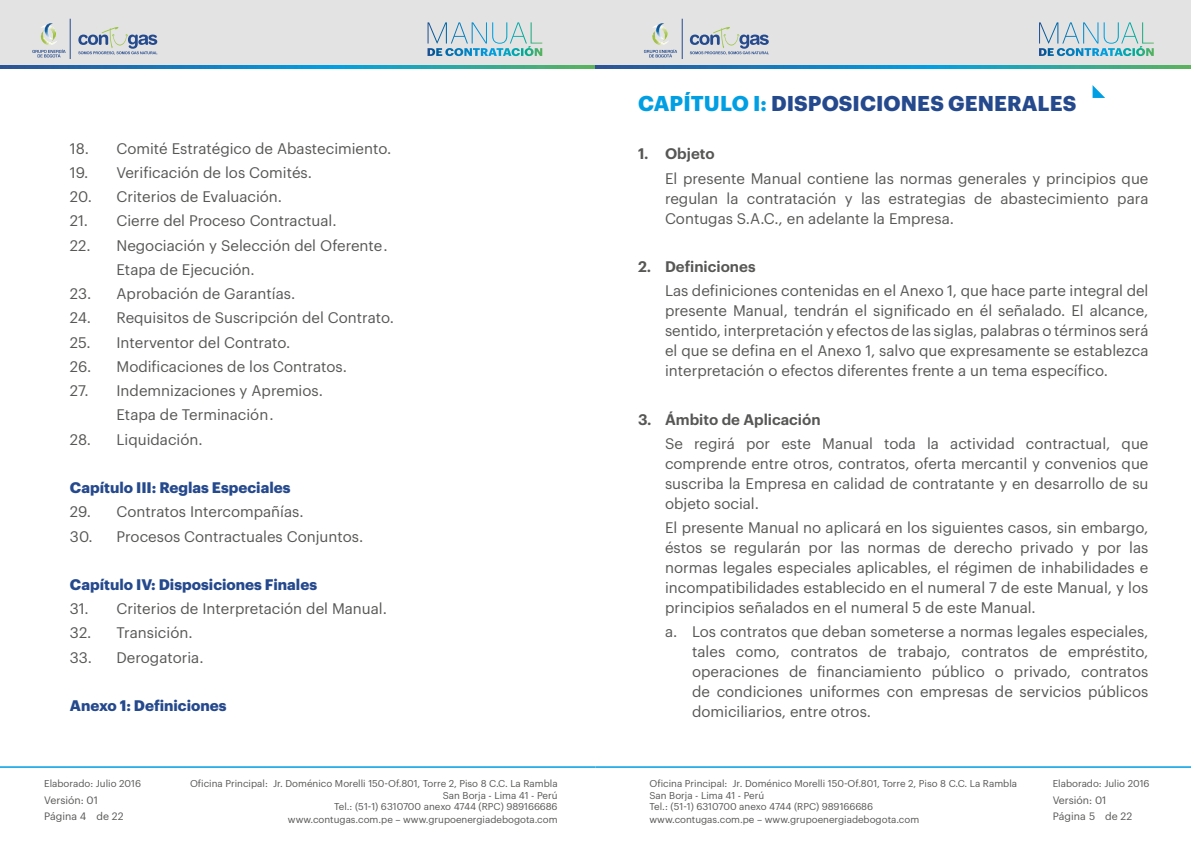
<style>
.page{position:relative;width:1191px;height:851px;background:#fff}
.page>*{position:absolute;margin:0;border:0;box-sizing:border-box;transform-origin:0 0}
.t1{font:700 21px "Graphik";letter-spacing:.005em;color:#25498d}
.t2{font:15px/20px "Graphik";color:#575756;text-align:justify}
.t3{font:700 15px "Graphik";color:#25498d}
.t4{font:600 15px "Graphik";color:#575756}
.t5{font:10.5px/16.5px "Graphik";color:#575756}
.t6{font:9.75px/12px "Graphik";color:#575756;text-align:right}
.s1{color:#009fe3}
</style>
<div class="page">
<div style="left:0;top:0;width:595px;height:65px;background:#e3e3e3"></div>
<div style="left:595px;top:0;width:596px;height:65px;background:#e3e3e3"></div>
<img style="left:0;top:65px;width:1191px;height:3px">
<svg style="left:427px;top:22px;width:115px;height:34px"></svg>
<svg style="left:1039px;top:22px;width:114px;height:34px"></svg>
<svg style="left:78px;top:27px;width:79px;height:28px"></svg>
<svg style="left:690px;top:27px;width:79px;height:28px"></svg>
<hr style="left:70px;top:19px;width:1px;height:40px;background:#25498d">
<hr style="left:682px;top:19px;width:1px;height:40px;background:#25498d">
<svg style="left:32px;top:49px;width:34px;height:8px"></svg>
<img style="left:41px;top:31px;width:4px;height:12px">
<svg style="left:41px;top:23px;width:10px;height:8px"></svg>
<svg style="left:644px;top:49px;width:33px;height:8px"></svg>
<img style="left:652px;top:31px;width:5px;height:12px">
<svg style="left:653px;top:23px;width:10px;height:8px"></svg>
<hr style="left:0;top:766px;width:595px;height:1px;background:#009fe3">
<hr style="left:595px;top:766px;width:596px;height:1px;background:#009fe3">
<svg style="left:1092px;top:85px;width:13px;height:13px"></svg>
<p class="t2" style="left:70px;top:137px;width:323px">18. Comité Estratégico de Abastecimiento.</p>
<p class="t2" style="left:70px;top:161px;width:244px">19. Verificación de los Comités.</p>
<p class="t2" style="left:70px;top:185px;width:214px">20. Criterios de Evaluación.</p>
<p class="t2" style="left:70px;top:210px;width:268px">21. Cierre del Proceso Contractual.</p>
<p class="t2" style="left:116px;top:232px;width:273px;line-height:24.2px;text-indent:-46px">22. Negociación y Selección del Oferente.<br>Etapa de Ejecución.</p>
<p class="t2" style="left:70px;top:282px;width:227px">23. Aprobación de Garantías.</p>
<p class="t2" style="left:70px;top:306px;width:326px">24. Requisitos de Suscripción del Contrato.</p>
<p class="t2" style="left:70px;top:331px;width:222px">25. Interventor del Contrato.</p>
<p class="t2" style="left:70px;top:355px;width:279px">26. Modificaciones de los Contratos.</p>
<p class="t2" style="left:70px;top:377px;width:254px;line-height:24.2px;text-align:center">27. Indemnizaciones y Apremios.<br>Etapa de Terminación.</p>
<p class="t2" style="left:70px;top:428px;width:134px">28. Liquidación.</p>
<p class="t3" style="left:70px;top:476px;width:222px">Capítulo III: Reglas Especiales</p>
<p class="t2" style="left:70px;top:500px;width:235px">29. Contratos Intercompañías.</p>
<p class="t2" style="left:70px;top:524px;width:295px">30. Procesos Contractuales Conjuntos.</p>
<p class="t3" style="left:70px;top:573px;width:249px">Capítulo IV: Disposiciones Finales</p>
<p class="t2" style="left:70px;top:597px;width:318px">31. Criterios de Interpretación del Manual.</p>
<p class="t2" style="left:70px;top:621px;width:124px">32. Transición.</p>
<p class="t2" style="left:70px;top:646px;width:135px">33. Derogatoria.</p>
<p class="t3" style="left:70px;top:694px;width:158px">Anexo 1: Definiciones</p>
<h1 class="t1" style="left:638px;top:87px;width:440px"><span class="s1">CAPÍTULO I:</span> DISPOSICIONES GENERALES</h1>
<p class="t4" style="left:638px;top:142px;width:78px">1. Objeto</p>
<p class="t2" style="left:665px;top:167px;width:485px">El presente Manual contiene las normas generales y principios que regulan la contratación y las estrategias de abastecimiento para Contugas S.A.C., en adelante la Empresa.</p>
<p class="t4" style="left:638px;top:255px;width:119px">2. Definiciones</p>
<p class="t2" style="left:665px;top:279px;width:485px">Las definiciones contenidas en el Anexo 1, que hace parte integral del presente Manual, tendrán el significado en él señalado. El alcance, sentido, interpretación y efectos de las siglas, palabras o términos será el que se defina en el Anexo 1, salvo que expresamente se establezca interpretación o efectos diferentes frente a un tema específico.</p>
<p class="t4" style="left:638px;top:408px;width:184px">3. Ámbito de Aplicación</p>
<p class="t2" style="left:665px;top:432px;width:485px">Se regirá por este Manual toda la actividad contractual, que comprende entre otros, contratos, oferta mercantil y convenios que suscriba la Empresa en calidad de contratante y en desarrollo de su objeto social.</p>
<p class="t2" style="left:665px;top:516px;width:485px">El presente Manual no aplicará en los siguientes casos, sin embargo, éstos se regularán por las normas de derecho privado y por las normas legales especiales aplicables, el régimen de inhabilidades e incompatibilidades establecido en el numeral 7 de este Manual, y los principios señalados en el numeral 5 de este Manual.</p>
<p class="t2" style="left:692px;top:620px;width:458px;text-indent:-27px">a. Los contratos que deban someterse a normas legales especiales, tales como, contratos de trabajo, contratos de empréstito, operaciones de financiamiento público o privado, contratos de condiciones uniformes con empresas de servicios públicos domiciliarios, entre otros.</p>
<p class="t6" style="left:44px;top:776px;width:98px">Elaborado: Julio 2016</p>
<p class="t5" style="left:44px;top:790px;width:55px">Versión: 01<br>Página 4</p>
<p class="t5" style="left:97px;top:807px;width:28px">de 22</p>
<p class="t6" style="left:190px;top:776px;width:369px">Oficina Principal: Jr. Doménico Morelli 150-Of.801, Torre 2, Piso 8 C.C. La Rambla San Borja - Lima 41 - Perú<br>Tel.: (51-1) 6310700 anexo 4744 (RPC) 989166686<br>www.contugas.com.pe – www.grupoenergiadebogota.com</p>
<p class="t6" style="left:649px;top:776px;width:369px;text-align:left">Oficina Principal: Jr. Doménico Morelli 150-Of.801, Torre 2, Piso 8 C.C. La Rambla San Borja - Lima 41 - Perú<br>Tel.: (51-1) 6310700 anexo 4744 (RPC) 989166686<br>www.contugas.com.pe – www.grupoenergiadebogota.com</p>
<p class="t6" style="left:1052px;top:776px;width:98px">Elaborado: Julio 2016</p>
<p class="t5" style="left:1052px;top:790px;width:55px">Versión: 01<br>Página 5</p>
<p class="t5" style="left:1105px;top:807px;width:28px">de 22</p>
</div>
